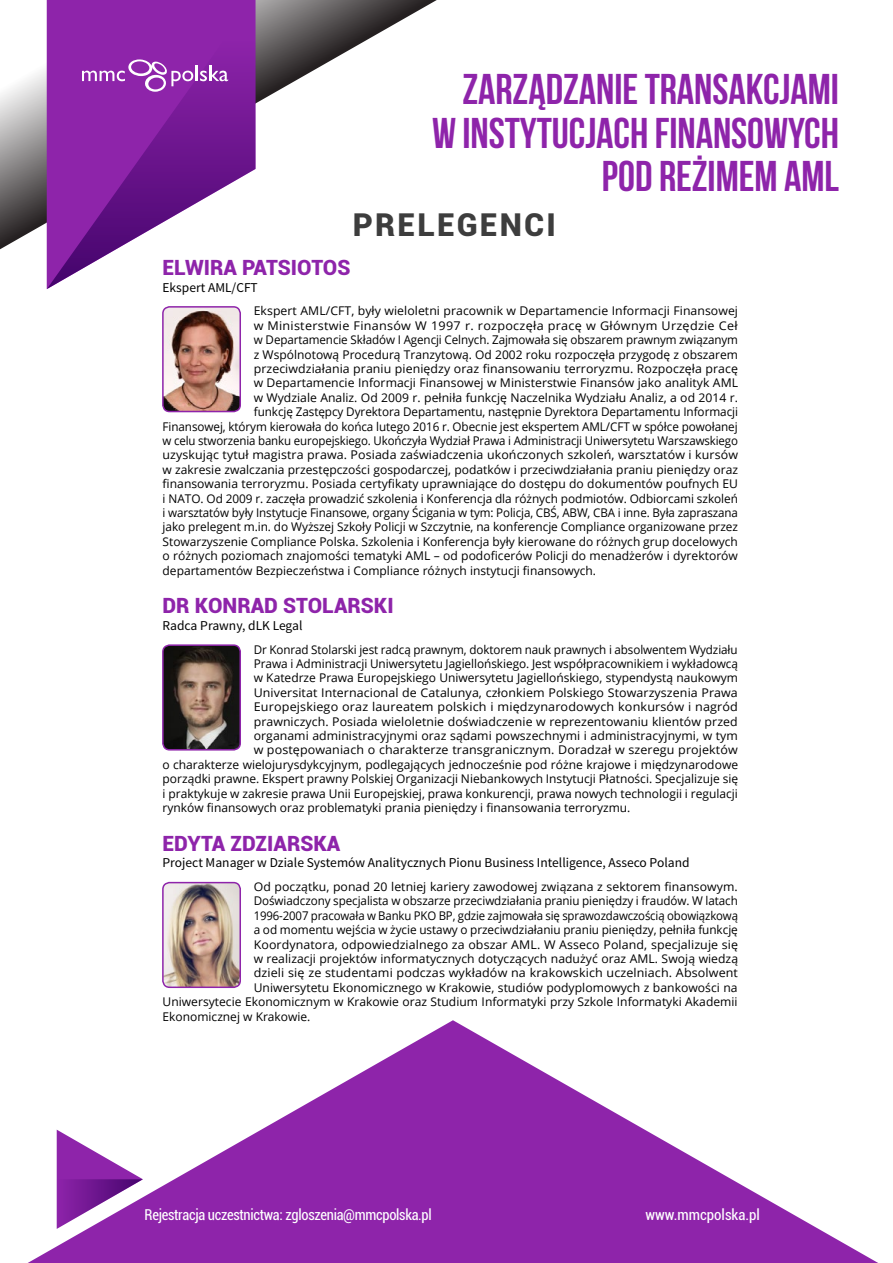
<style>
.page{position:relative;width:893px;height:1263px;background:#fff}
.page>*{position:absolute;margin:0;border:0;box-sizing:border-box;transform-origin:0 0}
.t1{font:700 42.75px/43.3px "Bebas Neue";color:#8e24aa;text-align:right}
.t2{font:900 31.5px "Roboto";letter-spacing:.07em;color:#3d3d3d}
.t3{font:900 21px "Roboto";color:#8e24aa}
.t4{font:condensed 15px "Roboto";letter-spacing:-.02em;color:#fff}
.t5{font:condensed 15px "Roboto";color:#fff}
.t6{font:13.5px "Source Sans Pro";color:#000}
.t7{font:12px "Open Sans";color:#000}
.t8{font:12px "Open Sans";color:#000;scale:1.04 1}
.t9{font:12px "Open Sans";color:#000;scale:.96 1}
.t10{font:12px "Open Sans";color:#000;scale:.95 1}
.t11{font:12px "Open Sans";color:#000;scale:1.05 1}
.t12{font:12px "Open Sans";letter-spacing:.02em;color:#000;scale:1.05 1}
</style>
<div class="page">
<svg style="left:28px;top:1020px;width:850px;height:243px;fill:#8e24aa"></svg>
<svg style="left:0;top:0;width:437px;height:257px"></svg>
<svg style="left:47px;top:0;width:209px;height:289px"></svg>
<svg style="left:57px;top:1130px;width:86px;height:99px"></svg>
<svg style="left:82px;top:59px;width:146px;height:33px;background:#a04ab7"></svg>
<img style="left:163px;top:646px;width:77px;height:104px">
<div style="left:162px;top:644px;width:79px;height:106px;border:2px solid #8e24aa;border-radius:7px"></div>
<img style="left:163px;top:883px;width:77px;height:104px">
<div style="left:162px;top:882px;width:79px;height:106px;border:2px solid #8e24aa;border-radius:7px"></div>
<img style="left:163px;top:307px;width:77px;height:104px">
<div style="left:162px;top:306px;width:79px;height:106px;border:2px solid #8e24aa;border-radius:7px"></div>
<h1 class="t1" style="left:432px;top:67px;width:408px">ZARZĄDZANIE TRANSAKCJAMI<br>W INSTYTUCJACH FINANSOWYCH<br>POD REŻIMEM AML</h1>
<h2 class="t2" style="left:353px;top:203px;width:204px">PRELEGENCI</h2>
<h3 class="t3" style="left:163px;top:253px;width:189px">ELWIRA PATSIOTOS</h3>
<p class="t6" style="left:163px;top:279px;width:97px">Ekspert AML/CFT</p>
<p class="t7" style="left:254px;top:303px;width:486px">Ekspert AML/CFT, były wieloletni pracownik w Departamencie Informacji Finansowej</p>
<p class="t12" style="left:254px;top:317px;width:462px">w Ministerstwie Finansów W 1997 r. rozpoczęła pracę w Głównym Urzędzie Ceł</p>
<p class="t7" style="left:254px;top:331px;width:486px">w Departamencie Składów I Agencji Celnych. Zajmowała się obszarem prawnym związanym</p>
<p class="t7" style="left:254px;top:346px;width:486px">z Wspólnotową Procedurą Tranzytową. Od 2002 roku rozpoczęła przygodę z obszarem</p>
<p class="t7" style="left:254px;top:360px;width:486px">przeciwdziałania praniu pieniędzy oraz finansowaniu terroryzmu. Rozpoczęła pracę</p>
<p class="t7" style="left:254px;top:375px;width:486px">w Departamencie Informacji Finansowej w Ministerstwie Finansów jako analityk AML</p>
<p class="t7" style="left:254px;top:389px;width:486px">w Wydziale Analiz. Od 2009 r. pełniła funkcję Naczelnika Wydziału Analiz, a od 2014 r.</p>
<p class="t7" style="left:254px;top:403px;width:486px">funkcję Zastępcy Dyrektora Departamentu, następnie Dyrektora Departamentu Informacji</p>
<p class="t7" style="left:163px;top:418px;width:577px">Finansowej, którym kierowała do końca lutego 2016 r. Obecnie jest ekspertem AML/CFT w spółce powołanej</p>
<p class="t9" style="left:163px;top:432px;width:601px">w celu stworzenia banku europejskiego. Ukończyła Wydział Prawa i Administracji Uniwersytetu Warszawskiego</p>
<p class="t7" style="left:163px;top:447px;width:577px">uzyskując tytuł magistra prawa. Posiada zaświadczenia ukończonych szkoleń, warsztatów i kursów</p>
<p class="t7" style="left:163px;top:461px;width:577px">w zakresie zwalczania przestępczości gospodarczej, podatków i przeciwdziałania praniu pieniędzy oraz</p>
<p class="t7" style="left:163px;top:475px;width:577px">finansowania terroryzmu. Posiada certyfikaty uprawniające do dostępu do dokumentów poufnych EU</p>
<p class="t7" style="left:163px;top:490px;width:577px">i NATO. Od 2009 r. zaczęła prowadzić szkolenia i Konferencja dla różnych podmiotów. Odbiorcami szkoleń</p>
<p class="t7" style="left:163px;top:504px;width:577px">i warsztatów były Instytucje Finansowe, organy Ścigania w tym: Policja, CBŚ, ABW, CBA i inne. Była zapraszana</p>
<p class="t7" style="left:163px;top:519px;width:577px">jako prelegent m.in. do Wyższej Szkoły Policji w Szczytnie, na konferencje Compliance organizowane przez</p>
<p class="t7" style="left:163px;top:533px;width:577px">Stowarzyszenie Compliance Polska. Szkolenia i Konferencja były kierowane do różnych grup docelowych</p>
<p class="t7" style="left:163px;top:547px;width:577px">o różnych poziomach znajomości tematyki AML – od podoficerów Policji do menadżerów i dyrektorów</p>
<p class="t7" style="left:163px;top:562px;width:435px">departamentów Bezpieczeństwa i Compliance różnych instytucji finansowych.</p>
<h3 class="t3" style="left:163px;top:591px;width:233px">DR KONRAD STOLARSKI</h3>
<p class="t6" style="left:163px;top:617px;width:141px">Radca Prawny, dLK Legal</p>
<p class="t7" style="left:254px;top:641px;width:485px">Dr Konrad Stolarski jest radcą prawnym, doktorem nauk prawnych i absolwentem Wydziału</p>
<p class="t7" style="left:254px;top:655px;width:486px">Prawa i Administracji Uniwersytetu Jagiellońskiego. Jest współpracownikiem i wykładowcą</p>
<p class="t7" style="left:254px;top:670px;width:486px">w Katedrze Prawa Europejskiego Uniwersytetu Jagiellońskiego, stypendystą naukowym</p>
<p class="t8" style="left:254px;top:684px;width:467px">Universitat Internacional de Catalunya, członkiem Polskiego Stowarzyszenia Prawa</p>
<p class="t11" style="left:254px;top:699px;width:463px">Europejskiego oraz laureatem polskich i międzynarodowych konkursów i nagród</p>
<p class="t7" style="left:254px;top:713px;width:485px">prawniczych. Posiada wieloletnie doświadczenie w reprezentowaniu klientów przed</p>
<p class="t7" style="left:254px;top:727px;width:486px">organami administracyjnymi oraz sądami powszechnymi i administracyjnymi, w tym</p>
<p class="t8" style="left:254px;top:742px;width:467px">w postępowaniach o charakterze transgranicznym. Doradzał w szeregu projektów</p>
<p class="t7" style="left:163px;top:756px;width:577px">o charakterze wielojurysdykcyjnym, podlegających jednocześnie pod różne krajowe i międzynarodowe</p>
<p class="t7" style="left:163px;top:771px;width:577px">porządki prawne. Ekspert prawny Polskiej Organizacji Niebankowych Instytucji Płatności. Specjalizuje się</p>
<p class="t7" style="left:163px;top:785px;width:577px">i praktykuje w zakresie prawa Unii Europejskiej, prawa konkurencji, prawa nowych technologii i regulacji</p>
<p class="t7" style="left:163px;top:799px;width:469px">rynków finansowych oraz problematyki prania pieniędzy i finansowania terroryzmu.</p>
<h3 class="t3" style="left:163px;top:828px;width:179px">EDYTA ZDZIARSKA</h3>
<p class="t6" style="left:163px;top:854px;width:528px">Project Manager w Dziale Systemów Analitycznych Pionu Business Intelligence, Asseco Poland</p>
<p class="t7" style="left:254px;top:878px;width:485px">Od początku, ponad 20 letniej kariery zawodowej związana z sektorem finansowym.</p>
<p class="t7" style="left:254px;top:893px;width:486px">Doświadczony specjalista w obszarze przeciwdziałania praniu pieniędzy i fraudów. W latach</p>
<p class="t10" style="left:254px;top:907px;width:511px">1996-2007 pracowała w Banku PKO BP, gdzie zajmowała się sprawozdawczością obowiązkową</p>
<p class="t7" style="left:254px;top:922px;width:486px">a od momentu wejścia w życie ustawy o przeciwdziałaniu praniu pieniędzy, pełniła funkcję</p>
<p class="t7" style="left:254px;top:936px;width:486px">Koordynatora, odpowiedzialnego za obszar AML. W Asseco Poland, specjalizuje się</p>
<p class="t7" style="left:254px;top:950px;width:486px">w realizacji projektów informatycznych dotyczących nadużyć oraz AML. Swoją wiedzą</p>
<p class="t8" style="left:254px;top:965px;width:467px">dzieli się ze studentami podczas wykładów na krakowskich uczelniach. Absolwent</p>
<p class="t7" style="left:254px;top:979px;width:485px">Uniwersytetu Ekonomicznego w Krakowie, studiów podyplomowych z bankowości na</p>
<p class="t7" style="left:163px;top:994px;width:576px">Uniwersytecie Ekonomicznym w Krakowie oraz Studium Informatyki przy Szkole Informatyki Akademii</p>
<p class="t7" style="left:163px;top:1008px;width:149px">Ekonomicznej w Krakowie.</p>
<p class="t4" style="left:145px;top:1204px;width:289px">Rejestracja uczestnictwa: zgloszenia@mmcpolska.pl</p>
<p class="t5" style="left:645px;top:1204px;width:116px">www.mmcpolska.pl</p>
</div>
